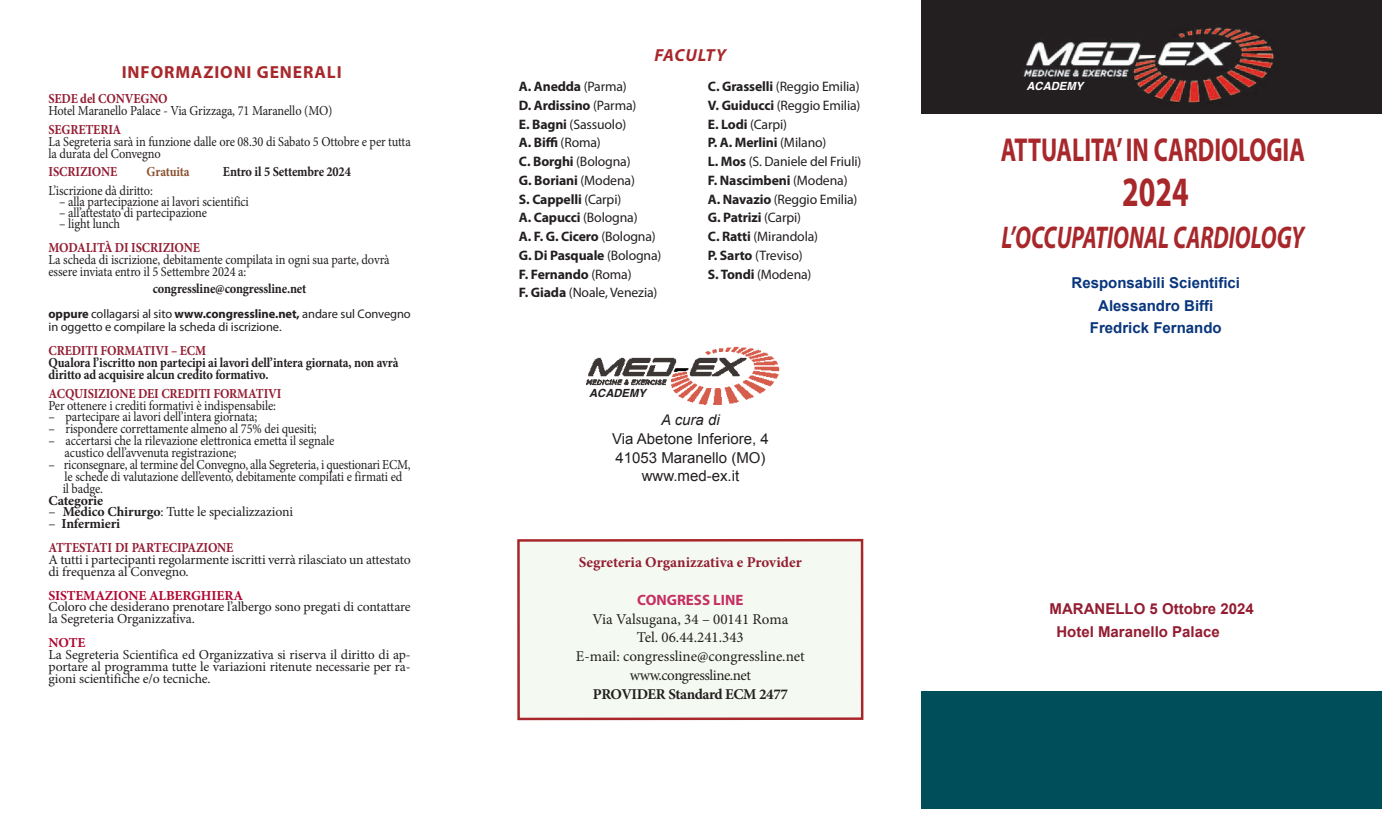
<style>
.page{position:relative;width:1382px;height:815px;background:#fff}
.page>*{position:absolute;margin:0;border:0;box-sizing:border-box;transform-origin:0 0}
.t1{font:700 42px "Myriad Pro";color:#a8272b;scale:.71 1}
.t2{font:700 33.25px "Myriad Pro";color:#a8272b;scale:.71 1}
.t3{font:italic 700 31.5px "Myriad Pro";color:#a8272b;scale:.71 1}
.t4{font:700 17.5px "Myriad Pro";letter-spacing:.05em;color:#a8272b}
.t5{font:italic 700 17.5px "Myriad Pro";letter-spacing:.035em;color:#a8272b}
.t6{font:15px/18.8px "Minion Pro";letter-spacing:-.005em;color:#231f20;text-align:center}
.t7{font:700 15px/22.5px "Arial";color:#08357c;text-align:center}
.t8{font:15px/18.8px "Arial";color:#231f20;text-align:center}
.t9{font:700 15px/22.5px "Arial";color:#931c31}
.t10{font:700 15px "Minion Pro";color:#931c31}
.t11{font:700 15px "Minion Pro";letter-spacing:-.03em;color:#231f20}
.t12{font:700 15px "Myriad Pro";color:#c72e63}
.t13{font:italic 15px "Arial";color:#231f20}
.t14{font:13.75px/11.9px "Minion Pro";letter-spacing:-.01em;color:#231f20;scale:.9 1}
.t15{font:13.75px/11.9px "Minion Pro";letter-spacing:-.01em;color:#231f20}
.t16{font:13.75px/18.8px "Myriad Pro";letter-spacing:-.01em;color:#231f20}
.t17{font:700 13.75px/18.8px "Myriad Pro";letter-spacing:-.01em;color:#231f20}
.t18{font:700 13.75px/11.9px "Minion Pro";letter-spacing:-.01em;color:#231f20;scale:.9 1}
.t19{font:700 13.75px/23.8px "Minion Pro";letter-spacing:-.01em;color:#931c31;scale:.9 1}
.t20{font:700 13.75px "Minion Pro";letter-spacing:-.01em;color:#b00630}
.t21{font:700 13.75px "Minion Pro";letter-spacing:-.01em;color:#231f20}
.t22{font:700 13.75px "Minion Pro";letter-spacing:-.015em;color:#8a5331;scale:.9 1}
.t23{font:12.5px/12.5px "Myriad Pro";letter-spacing:-.005em;color:#231f20}
.t24{font:italic 700 11.25px "Helvetica";color:#231f20}
.t25{font:italic 700 11.25px "Helvetica";color:#fff}
.s1{font-weight:700}
.s2{font-weight:400;color:#231f20}
.s3{color:#231f20}
.s4{font-weight:400}
</style>
<div class="page">
<div style="left:520px;top:541px;width:341px;height:177px;background:#f4faf1"></div>
<div style="left:517px;top:539px;width:346px;height:181px;border:2px solid #a8272b"></div>
<img style="left:586px;top:346px;width:194px;height:59px">
<div style="left:921px;top:0;width:461px;height:113px;background:#231f20"></div>
<img style="left:1023px;top:27px;width:251px;height:76px">
<div style="left:921px;top:691px;width:461px;height:118px;background:#004e59"></div>
<p class="t4" style="left:122px;top:66px;width:221px">INFORMAZIONI GENERALI</p>
<p class="t19" style="left:49px;top:88px;width:134px">SEDE del CONVEGNO</p>
<p class="t14" style="left:49px;top:106px;width:317px">Hotel Maranello Palace - Via Grizzaga, 71 Maranello (MO)</p>
<p class="t19" style="left:49px;top:119px;width:82px">SEGRETERIA</p>
<p class="t14" style="left:49px;top:137px;width:404px">La Segreteria sarà in funzione dalle ore 08.30 di Sabato 5 Ottobre e per tutta la durata del Convegno</p>
<p class="t19" style="left:49px;top:161px;width:78px">ISCRIZIONE</p>
<p class="t22" style="left:147px;top:167px;width:49px">Gratuita</p>
<p class="t18" style="left:223px;top:167px;width:144px">Entro il 5 Settembre 2024</p>
<p class="t14" style="left:49px;top:186px;width:117px">L’iscrizione dà diritto:</p>
<p class="t14" style="left:59px;top:197px;width:212px">– alla partecipazione ai lavori scientifici</p>
<p class="t14" style="left:59px;top:208px;width:166px">– all’attestato di partecipazione</p>
<p class="t14" style="left:59px;top:219px;width:69px">– light lunch</p>
<p class="t19" style="left:49px;top:237px;width:170px">MODALITÀ DI ISCRIZIONE</p>
<p class="t14" style="left:49px;top:255px;width:381px">La scheda di iscrizione, debitamente compilata in ogni sua parte, dovrà essere inviata entro il 5 Settembre 2024 a:</p>
<p class="t18" style="left:153px;top:284px;width:172px">congressline@congressline.net</p>
<p class="t23" style="left:49px;top:309px;width:364px"><span class="s1">oppure</span> collagarsi al sito <span class="s1">www.congressline.net,</span> andare sul Convegno in oggetto e compilare la scheda di iscrizione.</p>
<p class="t19" style="left:49px;top:340px;width:177px">CREDITI FORMATIVI – ECM</p>
<p class="t18" style="left:49px;top:358px;width:391px">Qualora l’iscritto non partecipi ai lavori dell’intera giornata, non avrà diritto ad acquisire alcun credito formativo.</p>
<p class="t19" style="left:49px;top:383px;width:260px">ACQUISIZIONE DEI CREDITI FORMATIVI</p>
<p class="t14" style="left:49px;top:400px;width:254px">Per ottenere i crediti formativi è indispensabile:</p>
<p class="t14" style="left:49px;top:412px;width:233px">– partecipare ai lavori dell’intera giornata;</p>
<p class="t14" style="left:49px;top:424px;width:300px">– rispondere correttamente almeno al 75% dei quesiti;</p>
<p class="t14" style="left:65px;top:436px;width:301px;text-indent:-16px">– accertarsi che la rilevazione elettronica emetta il segnale acustico dell’avvenuta registrazione;</p>
<p class="t14" style="left:63px;top:460px;width:388px;text-indent:-14px">– riconsegnare, al termine del Convegno, alla Segreteria, i questionari ECM, le schede di valutazione dell’evento, debitamente compilati e firmati ed<br>il badge.</p>
<p class="t21" style="left:49px;top:495px;width:56px">Categorie</p>
<p class="t15" style="left:49px;top:507px;width:246px">– <span class="s1">Medico Chirurgo</span>: Tutte le specializzazioni</p>
<p class="t19" style="left:48px;top:513px;width:207px"><span class="s2">–</span> <span class="s3">Infermieri<br></span>ATTESTATI DI PARTECIPAZIONE</p>
<p class="t15" style="left:49px;top:555px;width:364px">A tutti i partecipanti regolarmente iscritti verrà rilasciato un attestato di frequenza al Convegno.</p>
<p class="t20" style="left:48px;top:590px;width:196px">SISTEMAZIONE ALBERGHIERA</p>
<p class="t15" style="left:48px;top:602px;width:364px">Coloro che desiderano prenotare l’albergo sono pregati di contattare la Segreteria Organizzativa.</p>
<p class="t20" style="left:49px;top:637px;width:39px">NOTE</p>
<p class="t15" style="left:48px;top:650px;width:364px;text-align:justify">La Segreteria Scientifica ed Organizzativa si riserva il diritto di ap&shy;portare al programma tutte le variazioni ritenute necessarie per ra&shy;gioni scientifiche e/o tecniche.</p>
<p class="t5" style="left:654px;top:48px;width:73px">FACULTY</p>
<p class="t17" style="left:519px;top:78px;width:109px">A. Anedda <span class="s4">(Parma)</span></p>
<p class="t25" style="left:1026px;top:81px;width:58px">ACADEMY</p>
<p class="t17" style="left:519px;top:97px;width:144px">D. Ardissino <span class="s4">(Parma)<br></span>E. Bagni <span class="s4">(Sassuolo)<br></span>A. Biffi <span class="s4">(Roma)<br></span>C. Borghi <span class="s4">(Bologna)<br></span>G. Boriani <span class="s4">(Modena)<br></span>S. Cappelli <span class="s4">(Carpi)<br></span>A. Capucci <span class="s4">(Bologna)<br></span>A. F. G. Cicero <span class="s4">(Bologna)<br></span>G. Di Pasquale <span class="s4">(Bologna)<br></span>F. Fernando <span class="s4">(Roma)<br></span>F. Giada <span class="s4">(Noale, Venezia)</span></p>
<p class="t16" style="left:708px;top:78px;width:155px"><span class="s1">C. Grasselli</span> (Reggio Emilia)<br><span class="s1">V. Guiducci</span> (Reggio Emilia)<br><span class="s1">E. Lodi</span> (Carpi)<br><span class="s1">P. A. Merlini</span> (Milano)<br><span class="s1">L. Mos</span> (S. Daniele del Friuli)<br><span class="s1">F. Nascimbeni</span> (Modena)<br><span class="s1">A. Navazio</span> (Reggio Emilia)<br><span class="s1">G. Patrizi</span> (Carpi)<br><span class="s1">C. Ratti</span> (Mirandola)<br><span class="s1">P. Sarto</span> (Treviso)<br><span class="s1">S. Tondi</span> (Modena)</p>
<h2 class="t2" style="left:1001px;top:137px;width:430px">ATTUALITA’IN CARDIOLOGIA</h2>
<h1 class="t1" style="left:1122px;top:176px;width:95px">2024</h1>
<h3 class="t3" style="left:1002px;top:226px;width:428px">L’OCCUPATIONAL CARDIOLOGY</h3>
<p class="t7" style="left:1072px;top:272px;width:170px">Responsabili Scientifici<br>Alessandro Biffi<br>Fredrick Fernando</p>
<p class="t24" style="left:589px;top:388px;width:58px">ACADEMY</p>
<p class="t13" style="left:661px;top:412px;width:60px">A cura di</p>
<p class="t8" style="left:612px;top:429px;width:158px">Via Abetone Inferiore, 4<br>41053 Maranello (MO) www.med-ex.it</p>
<p class="t10" style="left:579px;top:557px;width:225px">Segreteria Organizzativa e Provider</p>
<p class="t12" style="left:637px;top:594px;width:108px">CONGRESS LINE</p>
<p class="t6" style="left:576px;top:611px;width:230px">Via Valsugana, 34 – 00141 Roma<br>Tel. 06.44.241.343<br>E-mail: congressline@congressline.net www.congressline.net</p>
<p class="t11" style="left:593px;top:688px;width:197px">PROVIDER Standard ECM 2477</p>
<p class="t9" style="left:1056px;top:598px;width:199px;text-indent:-7px">MARANELLO 5 Ottobre 2024<br>Hotel Maranello Palace</p>
</div>
